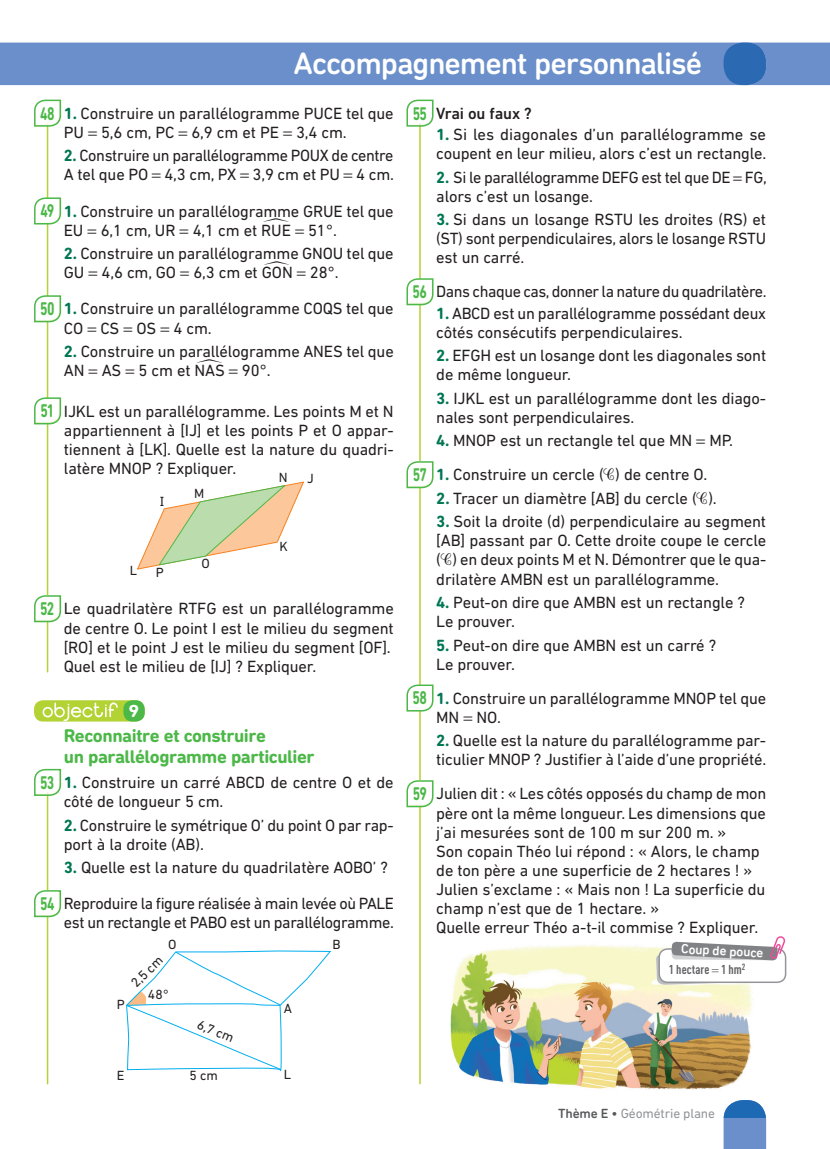
<style>
.page{position:relative;width:830px;height:1149px;background:#fff}
.page>*{position:absolute;margin:0;border:0;box-sizing:border-box;transform-origin:0 0}
.t1{font:500 31.5px "DIN Next Rounded LT Pro";letter-spacing:-.035em;color:#fff}
.t2{font:700 18.75px/21px "DIN Next Rounded LT Pro";letter-spacing:-.025em;color:#4cb848}
.t3{font:700 18.75px "DIN Next Rounded LT Pro";letter-spacing:-.025em;color:#4cb848;scale:.72 1}
.t4{font:700 17.7px "DIN Next Rounded LT Pro";color:#fff;scale:1.1 1}
.t5{font:16.5px/19px "DIN Next LT Pro";letter-spacing:-.01em;color:#231f20}
.t6{font:500 16.5px "DIN Next LT Pro";letter-spacing:-.01em;color:#231f20}
.t7{font:16.5px "MT Extra";color:#231f20}
.t8{font:13.5px "DIN Next LT Pro";color:#231f20}
.t9{font:13.5px "DIN Next Rounded LT Pro";letter-spacing:-.01em;color:#939598}
.t10{font:500 13.5px "DIN Next Rounded LT Pro";color:#fff}
.t11{font:700 condensed 12.75px "DINOT";letter-spacing:.005em;color:#636366}
.s1{font-family:"DIN Next Rounded LT Pro";font-weight:700;color:#007653}
.s2{font-family:"Mathematical Pi 2"}
.s3{font-weight:500;color:#57585a}
</style>
<div class="page">
<svg style="left:723px;top:1117px;width:42px;height:31px"></svg>
<svg style="left:723px;top:1100px;width:42px;height:17px"></svg>
<div style="left:0;top:43px;width:829px;height:42px;background:#6a8fca"></div>
<div style="left:723px;top:43px;width:42px;height:42px;background:#2c69b3;border-radius:19px"></div>
<img style="left:450px;top:944px;width:304px;height:146px">
<hr style="left:419px;top:123px;width:1px;height:961px;background:#b3d234">
<svg style="left:406px;top:99px;width:28px;height:28px"></svg>
<svg style="left:406px;top:277px;width:28px;height:29px"></svg>
<svg style="left:406px;top:460px;width:28px;height:29px"></svg>
<svg style="left:406px;top:683px;width:28px;height:29px"></svg>
<svg style="left:406px;top:779px;width:28px;height:28px"></svg>
<svg style="left:137px;top:481px;width:167px;height:89px"></svg>
<svg style="left:126px;top:950px;width:205px;height:122px"></svg>
<hr style="left:47px;top:123px;width:1px;height:549px;background:#b3d234">
<svg style="left:34px;top:99px;width:28px;height:28px"></svg>
<svg style="left:34px;top:197px;width:28px;height:28px"></svg>
<svg style="left:34px;top:294px;width:28px;height:29px"></svg>
<svg style="left:34px;top:396px;width:28px;height:29px"></svg>
<svg style="left:34px;top:594px;width:28px;height:29px"></svg>
<div style="left:34px;top:700px;width:111px;height:21px;background:#b3d234;border-radius:9px"></div>
<div style="left:123px;top:700px;width:22px;height:21px;background:#4cb848;border-radius:9px"></div>
<div style="left:43px;top:706px;width:10px;height:11px;border:2px solid #fff;border-radius:50%"></div>
<div style="left:54px;top:706px;width:11px;height:11px;border:2px solid #fff;border-radius:50%"></div>
<svg style="left:54px;top:703px;width:2px;height:8px"></svg>
<svg style="left:63px;top:702px;width:55px;height:19px"></svg>
<hr style="left:47px;top:792px;width:1px;height:292px;background:#b3d234">
<svg style="left:34px;top:768px;width:28px;height:28px"></svg>
<svg style="left:34px;top:889px;width:28px;height:28px"></svg>
<svg style="left:655px;top:936px;width:131px;height:48px"></svg>
<p class="t3" style="left:40px;top:102px;width:22px">48</p>
<p class="t3" style="left:40px;top:200px;width:21px">49</p>
<p class="t3" style="left:40px;top:298px;width:21px">50</p>
<p class="t3" style="left:40px;top:400px;width:21px">51</p>
<p class="t3" style="left:40px;top:597px;width:21px">52</p>
<p class="t3" style="left:40px;top:771px;width:21px">53</p>
<p class="t3" style="left:40px;top:892px;width:22px">54</p>
<h1 class="t1" style="left:293px;top:45px;width:410px">Accompagnement personnalisé</h1>
<p class="t6" style="left:436px;top:103px;width:97px">Vrai ou faux ?</p>
<p class="t5" style="left:436px;top:125px;width:331px"><span class="s1">1.</span> Si les diagonales d’un parallélogramme se coupent en leur milieu, alors c’est un rectangle.</p>
<p class="t5" style="left:436px;top:167px;width:332px"><span class="s1">2.</span> Si le parallélogramme DEFG est tel que DE FG, alors c’est un losange.</p>
<p class="t5" style="left:436px;top:210px;width:331px;text-align:justify"><span class="s1">3.</span> Si dans un losange RSTU les droites (RS) et (ST) sont perpendiculaires, alors le losange RSTU est un carré.</p>
<p class="t5" style="left:436px;top:282px;width:332px">Dans chaque cas, donner la nature du quadrilatère.</p>
<p class="t5" style="left:436px;top:303px;width:331px"><span class="s1">1.</span> ABCD est un parallélogramme possédant deux côtés consécutifs perpendiculaires.</p>
<p class="t5" style="left:436px;top:346px;width:331px"><span class="s1">2.</span> EFGH est un losange dont les diagonales sont de même longueur.</p>
<p class="t5" style="left:436px;top:388px;width:331px"><span class="s1">3.</span> IJKL est un parallélogramme dont les diago&shy;nales sont perpendiculaires.</p>
<p class="t5" style="left:436px;top:431px;width:298px"><span class="s1">4.</span> MNOP est un rectangle tel que MN MP.</p>
<p class="t5" style="left:436px;top:465px;width:272px"><span class="s1">1.</span> Construire un cercle (<span class="s2">#</span>) de centre O.</p>
<p class="t5" style="left:436px;top:488px;width:282px"><span class="s1">2.</span> Tracer un diamètre [AB] du cercle (<span class="s2">#</span>).</p>
<p class="t5" style="left:436px;top:511px;width:331px;text-align:justify"><span class="s1">3.</span> Soit la droite (d) perpendiculaire au segment [AB] passant par O. Cette droite coupe le cercle (<span class="s2">#</span>) en deux points M et N. Démontrer que le qua&shy;drilatère AMBN est un parallélogramme.</p>
<p class="t5" style="left:436px;top:592px;width:310px"><span class="s1">4.</span> Peut-on dire que AMBN est un rectangle ?<br>Le prouver.</p>
<p class="t5" style="left:436px;top:635px;width:281px"><span class="s1">5.</span> Peut-on dire que AMBN est un carré ?<br>Le prouver.</p>
<p class="t5" style="left:436px;top:688px;width:331px"><span class="s1">1.</span> Construire un parallélogramme MNOP tel que<br>MN NO.</p>
<p class="t5" style="left:436px;top:730px;width:331px"><span class="s1">2.</span> Quelle est la nature du parallélogramme par&shy;ticulier MNOP ? Justifier à l’aide d’une propriété.</p>
<p class="t5" style="left:436px;top:783px;width:331px">Julien dit : « Les côtés opposés du champ de mon père ont la même longueur. Les dimensions que j’ai mesurées sont de 100 m sur 200 m. »<br>Son copain Théo lui répond : « Alors, le champ de ton père a une superficie de 2 hectares ! » Julien s’exclame : « Mais non ! La superficie du champ n’est que de 1 hectare. »<br>Quelle erreur Théo a-t-il commise ? Expliquer.</p>
<p class="t3" style="left:412px;top:102px;width:21px">55</p>
<p class="t5" style="left:64px;top:103px;width:331px"><span class="s1">1.</span> Construire un parallélogramme PUCE tel que<br>PU 5,6 cm, PC 6,9 cm et PE 3,4 cm.</p>
<p class="t5" style="left:64px;top:146px;width:331px"><span class="s1">2.</span> Construire un parallélogramme POUX de centre<br>A tel que PO 4,3 cm, PX 3,9 cm et PU 4 cm.</p>
<p class="t5" style="left:64px;top:201px;width:331px"><span class="s1">1.</span> Construire un parallélogramme GRUE tel que<br>EU 6,1 cm, UR 4,1 cm et RUE 51°.</p>
<p class="t5" style="left:64px;top:244px;width:331px"><span class="s1">2.</span> Construire un parallélogramme GNOU tel que<br>GU 4,6 cm, GO 6,3 cm et GON 28°.</p>
<p class="t5" style="left:64px;top:299px;width:331px"><span class="s1">1.</span> Construire un parallélogramme COQS tel que<br>CO CS OS 4 cm.</p>
<p class="t5" style="left:64px;top:341px;width:331px"><span class="s1">2.</span> Construire un parallélogramme ANES tel que<br>AN AS 5 cm et NAS 90°.</p>
<p class="t5" style="left:64px;top:401px;width:331px;text-align:justify">IJKL est un parallélogramme. Les points M et N appartiennent à [IJ] et les points P et O appar&shy;tiennent à [LK]. Quelle est la nature du quadri&shy;latère MNOP ? Expliquer.</p>
<p class="t8" style="left:160px;top:493px;width:6px">I</p>
<p class="t7" style="left:263px;top:215px;width:27px">·</p>
<p class="t7" style="left:264px;top:258px;width:27px">·</p>
<p class="t3" style="left:412px;top:281px;width:21px">56</p>
<p class="t7" style="left:196px;top:355px;width:27px">·</p>
<p class="t3" style="left:412px;top:463px;width:21px">57</p>
<p class="t8" style="left:278px;top:469px;width:10px">N</p>
<p class="t8" style="left:307px;top:470px;width:8px">J</p>
<p class="t8" style="left:194px;top:486px;width:12px">M</p>
<p class="t8" style="left:279px;top:538px;width:10px">K</p>
<p class="t8" style="left:201px;top:555px;width:10px">O</p>
<p class="t8" style="left:130px;top:562px;width:9px">L</p>
<p class="t8" style="left:156px;top:564px;width:9px">P</p>
<p class="t5" style="left:64px;top:599px;width:331px">Le quadrilatère RTFG est un parallélogramme de centre O. Le point I est le milieu du segment [RO] et le point J est le milieu du segment [OF].<br>Quel est le milieu de [IJ] ? Expliquer.</p>
<p class="t3" style="left:412px;top:687px;width:21px">58</p>
<p class="t4" style="left:129px;top:700px;width:11px">9</p>
<p class="t2" style="left:64px;top:724px;width:252px">Reconnaitre et construire<br>un parallélogramme particulier</p>
<p class="t5" style="left:64px;top:772px;width:331px"><span class="s1">1.</span> Construire un carré ABCD de centre O et de côté de longueur 5 cm.</p>
<p class="t5" style="left:64px;top:814px;width:331px"><span class="s1">2.</span> Construire le symétrique O’ du point O par rap&shy;port à la droite (AB).</p>
<p class="t5" style="left:64px;top:849px;width:331px;line-height:36.2px"><span class="s1">3.</span> Quelle est la nature du quadrilatère AOBO’ ?<br>Reproduire la figure réalisée à main levée où PALE</p>
<p class="t5" style="left:64px;top:912px;width:331px">est un rectangle et PABO est un parallélogramme.</p>
<p class="t3" style="left:412px;top:782px;width:21px">59</p>
<p class="t8" style="left:168px;top:936px;width:10px">O</p>
<p class="t8" style="left:332px;top:936px;width:10px">B</p>
<p class="t8" style="left:127px;top:979px;width:40px;rotate:-45deg">2,5 cm</p>
<p class="t8" style="left:148px;top:986px;width:22px">48°</p>
<p class="t8" style="left:117px;top:996px;width:9px">P</p>
<p class="t8" style="left:200px;top:1016px;width:40px;rotate:22deg">6,7 cm</p>
<p class="t8" style="left:284px;top:1000px;width:10px">A</p>
<p class="t10" style="left:681px;top:940px;width:84px;rotate:3deg">Coup de pouce</p>
<p class="t11" style="left:668px;top:961px;width:78px">1 hectare 1 hm<sup>2</sup></p>
<p class="t8" style="left:117px;top:1067px;width:9px">E</p>
<p class="t8" style="left:189px;top:1067px;width:30px">5 cm</p>
<p class="t8" style="left:284px;top:1066px;width:9px">L</p>
<p class="t9" style="left:558px;top:1104px;width:158px"><span class="s3">Thème E •</span> Géométrie plane</p>
</div>
